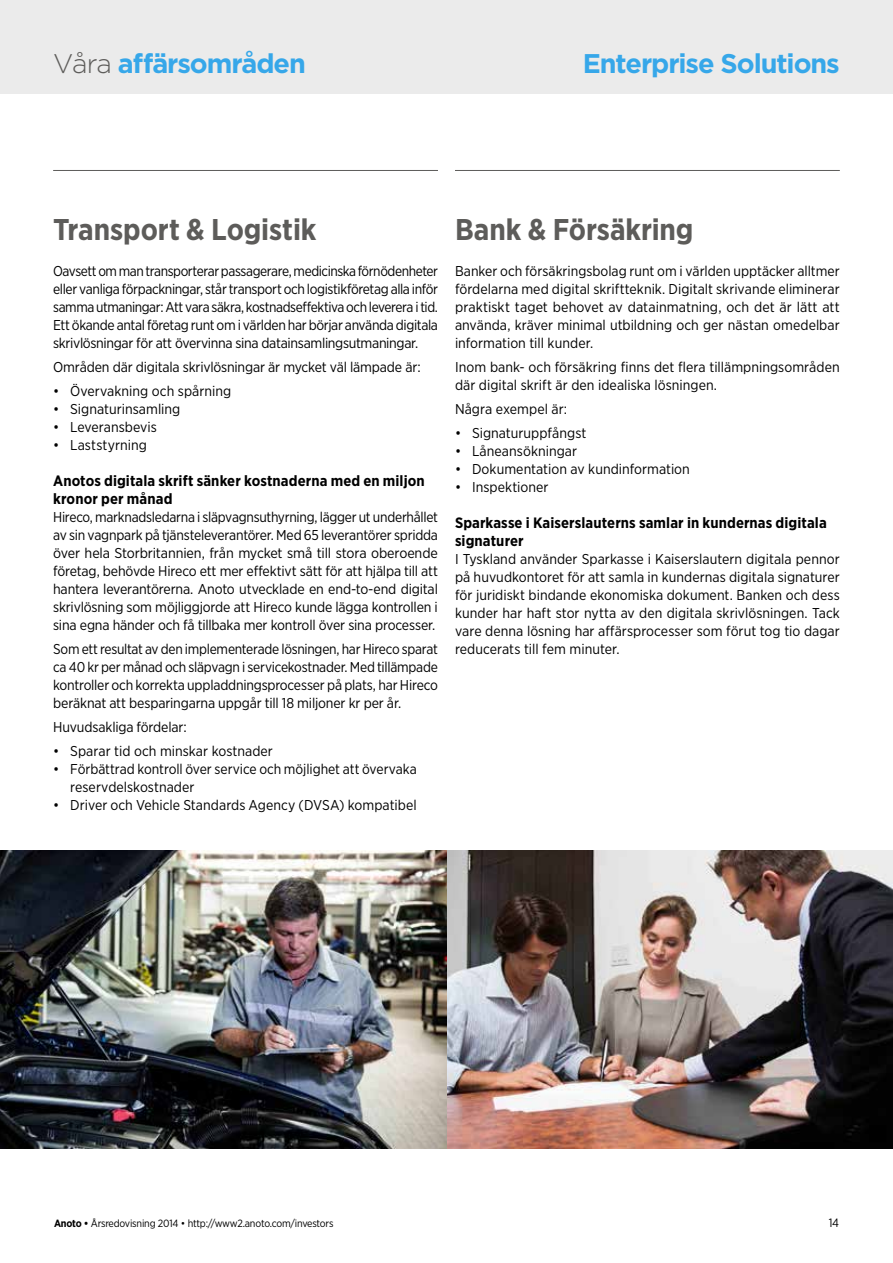
<style>
.page{position:relative;width:893px;height:1263px;background:#fff}
.page>*{position:absolute;margin:0;border:0;box-sizing:border-box;transform-origin:0 0}
.t1{font:700 30px "Gotham Narrow";letter-spacing:-.005em;color:#5d5c5a}
.t2{font:700 27px "Gotham";letter-spacing:-.04em;color:#36a7e9}
.t3{font:700 15px/18px "Gotham Narrow";letter-spacing:.005em;color:#000}
.t4{font:14.25px/18px "Gotham Narrow";color:#000;text-align:justify}
.t5{font:12px "Gotham Narrow";color:#000}
.t6{font:10.5px "Gotham Narrow";letter-spacing:-.02em;color:#000}
.s1{font-weight:300;color:#5d5c5a}
.s2{font-weight:700}
</style>
<div class="page">
<div style="left:0;top:0;width:893px;height:94px;background:#ebebeb"></div>
<hr style="left:53px;top:170px;width:385px;height:1px;background:#5d5c5a">
<hr style="left:455px;top:170px;width:385px;height:1px;background:#5d5c5a">
<img style="left:0;top:850px;width:893px;height:298px">
<h2 class="t2" style="left:53px;top:48px;width:254px"><span class="s1">Våra</span> affärsområden</h2>
<h2 class="t2" style="left:583px;top:48px;width:259px">Enterprise Solutions</h2>
<h1 class="t1" style="left:53px;top:210px;width:265px">Transport &amp; Logistik</h1>
<p class="t4" style="left:53px;top:262px;width:386px">Oavsett om man transporterar passagerare, medicinska förnödenheter eller vanliga förpackningar, står transport och logistikföretag alla inför samma utmaningar: Att vara säkra, kostnadseffektiva och leverera i tid.<br>Ett ökande antal företag runt om i världen har börjar använda digitala skrivlösningar för att övervinna sina datainsamlingsutmaningar.</p>
<p class="t4" style="left:53px;top:358px;width:369px">Områden där digitala skrivlösningar är mycket väl lämpade är:</p>
<p class="t4" style="left:53px;top:382px;width:180px">• Övervakning och spårning</p>
<p class="t4" style="left:53px;top:400px;width:129px">• Signaturinsamling</p>
<p class="t4" style="left:53px;top:418px;width:105px">• Leveransbevis</p>
<p class="t4" style="left:53px;top:436px;width:95px">• Laststyrning</p>
<p class="t3" style="left:53px;top:472px;width:373px">Anotos digitala skrift sänker kostnaderna med en miljon kronor per månad</p>
<p class="t4" style="left:53px;top:508px;width:386px">Hireco, marknadsledarna i släpvagnsuthyrning, lägger ut underhållet av sin vagnpark på tjänsteleverantörer. Med 65 leverantörer spridda över hela Storbritannien, från mycket små till stora oberoende företag, behövde Hireco ett mer effektivt sätt för att hjälpa till att hantera leverantörerna. Anoto utvecklade en end-to-end digital skrivlösning som möjliggjorde att Hireco kunde lägga kontrollen i sina egna händer och få tillbaka mer kontroll över sina processer.</p>
<p class="t4" style="left:53px;top:640px;width:386px">Som ett resultat av den implementerade lösningen, har Hireco sparat ca 40 kr per månad och släpvagn i servicekostnader. Med tillämpade kontroller och korrekta uppladdningsprocesser på plats, har Hireco beräknat att besparingarna uppgår till 18 miljoner kr per år.</p>
<p class="t4" style="left:53px;top:718px;width:135px">Huvudsakliga fördelar:</p>
<p class="t4" style="left:53px;top:742px;width:221px">• Sparar tid och minskar kostnader</p>
<p class="t4" style="left:70px;top:760px;width:348px;text-indent:-17px">• Förbättrad kontroll över service och möjlighet att övervaka reservdelskostnader</p>
<p class="t4" style="left:53px;top:796px;width:365px">• Driver och Vehicle Standards Agency (DVSA) kompatibel</p>
<h1 class="t1" style="left:455px;top:210px;width:240px">Bank &amp; Försäkring</h1>
<p class="t4" style="left:455px;top:262px;width:386px">Banker och försäkringsbolag runt om i världen upptäcker alltmer fördelarna med digital skriftteknik. Digitalt skrivande eliminerar praktiskt taget behovet av datainmatning, och det är lätt att använda, kräver minimal utbildning och ger nästan omedelbar information till kunder.</p>
<p class="t4" style="left:455px;top:358px;width:386px">Inom bank- och försäkring finns det flera tillämpningsområden där digital skrift är den idealiska lösningen.</p>
<p class="t4" style="left:455px;top:400px;width:114px">Några exempel är:</p>
<p class="t4" style="left:455px;top:424px;width:133px">• Signaturuppfångst</p>
<p class="t4" style="left:455px;top:442px;width:124px">• Låneansökningar</p>
<p class="t4" style="left:455px;top:460px;width:236px">• Dokumentation av kundinformation</p>
<p class="t4" style="left:455px;top:478px;width:95px">• Inspektioner</p>
<p class="t3" style="left:455px;top:514px;width:373px">Sparkasse i Kaiserslauterns samlar in kundernas digitala signaturer</p>
<p class="t4" style="left:455px;top:550px;width:386px">I Tyskland använder Sparkasse i Kaiserslautern digitala pennor på huvudkontoret för att samla in kundernas digitala signaturer för juridiskt bindande ekonomiska dokument. Banken och dess kunder har haft stor nytta av den digitala skrivlösningen. Tack vare denna lösning har affärsprocesser som förut tog tio dagar reducerats till fem minuter.</p>
<p class="t6" style="left:54px;top:1216px;width:281px"><span class="s2">Anoto •</span> Årsredovisning 2014 • http://www2.anoto.com/investors</p>
<p class="t5" style="left:829px;top:1215px;width:12px">14</p>
</div>
